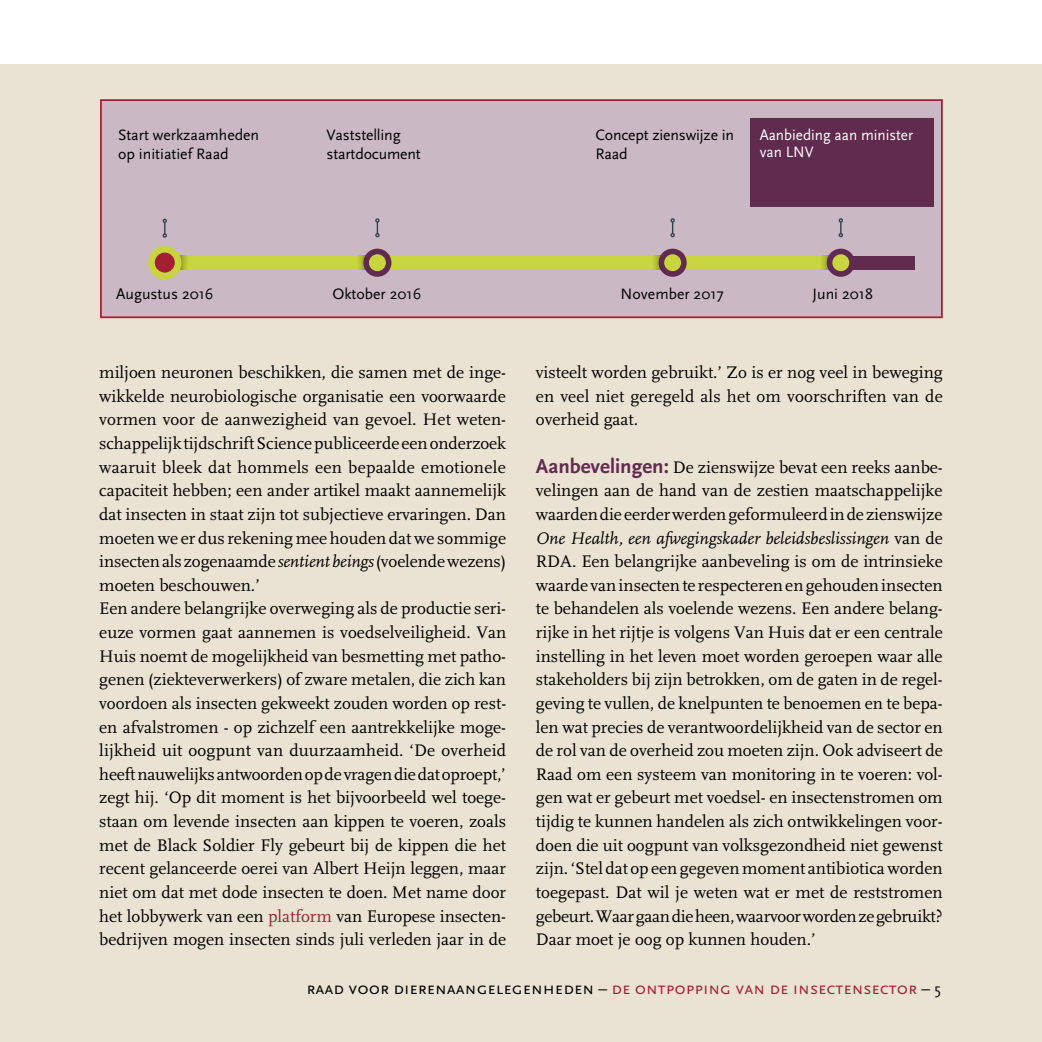
<style>
.page{position:relative;width:1042px;height:1042px;background:#fff}
.page>*{position:absolute;margin:0;border:0;box-sizing:border-box;transform-origin:0 0}
._2-koloms_bodytekst{font:17.5px/23.6px "Scala";color:#000;text-align:justify}
.t1{font:17.5px "Scala Sans Caps";color:#000}
.witte_tekst_in_balk{font:15.75px/18.9px "Scala Sans";color:#000}
.witte_tekst_in_balk-2{font:15.75px/17.5px "Scala Sans";color:#fff;scale:.96 1}
.s1{font-style:italic}
.s2{color:#a41e34}
.s3{font-family:"Scala Sans";font-weight:700;font-size:21px;color:#612b4f}
.s4{font-size:15.75px}
</style>
<div class="page">
<div style="left:0;top:64px;width:1042px;height:978px;background:#eae2d2"></div>
<div style="left:100px;top:99px;width:843px;height:219px;background:#cab8c4;border:2px solid #a41e34"></div>
<div style="left:150px;top:256px;width:674px;height:13px;background:#c9d53e"></div>
<svg style="left:180px;top:256px;width:7px;height:13px"></svg>
<div style="left:148px;top:246px;width:33px;height:33px;background:#c9d53e;border-radius:50%"></div>
<div style="left:155px;top:253px;width:20px;height:20px;background:#a41e34;border-radius:50%"></div>
<svg style="left:359px;top:256px;width:6px;height:13px"></svg>
<div style="left:363px;top:249px;width:28px;height:28px;background:#612b4f;border-radius:50%"></div>
<div style="left:369px;top:254px;width:17px;height:17px;background:#c9d53e;border-radius:50%"></div>
<svg style="left:375px;top:218px;width:4px;height:19px"></svg>
<svg style="left:163px;top:219px;width:4px;height:19px"></svg>
<div style="left:750px;top:118px;width:183px;height:88px;background:#612b4f"></div>
<div style="left:836px;top:256px;width:78px;height:14px;background:#612b4f"></div>
<svg style="left:654px;top:256px;width:6px;height:13px"></svg>
<div style="left:658px;top:249px;width:29px;height:28px;background:#612b4f;border-radius:50%"></div>
<div style="left:664px;top:254px;width:17px;height:17px;background:#c9d53e;border-radius:50%"></div>
<svg style="left:670px;top:218px;width:5px;height:19px"></svg>
<svg style="left:822px;top:256px;width:7px;height:13px"></svg>
<div style="left:827px;top:249px;width:28px;height:28px;background:#612b4f;border-radius:50%"></div>
<div style="left:832px;top:254px;width:17px;height:17px;background:#c9d53e;border-radius:50%"></div>
<svg style="left:838px;top:218px;width:5px;height:19px"></svg>
<p class="witte_tekst_in_balk" style="left:118px;top:125px;width:143px">Start werkzaamheden op initiatief Raad</p>
<p class="witte_tekst_in_balk" style="left:116px;top:284px;width:99px">Augustus 2016</p>
<p class="witte_tekst_in_balk" style="left:326px;top:125px;width:96px">Vaststelling startdocument</p>
<p class="witte_tekst_in_balk-2" style="left:760px;top:126px;width:161px">Aanbieding aan minister van LNV</p>
<p class="witte_tekst_in_balk" style="left:595px;top:125px;width:140px">Concept zienswijze in<br>Raad</p>
<p class="witte_tekst_in_balk" style="left:332px;top:284px;width:90px">Oktober 2016</p>
<p class="witte_tekst_in_balk" style="left:620px;top:284px;width:105px">November 2017</p>
<p class="witte_tekst_in_balk" style="left:812px;top:284px;width:62px">Juni 2018</p>
<p class="_2-koloms_bodytekst" style="left:99px;top:361px;width:408px">miljoen neuronen beschikken, die samen met de inge&shy;wikkelde neurobiologische organisatie een voorwaarde vormen voor de aanwezigheid van gevoel. Het weten&shy;schappelijk tijdschrift Science publiceerde een onderzoek waaruit bleek dat hommels een bepaalde emotionele capaciteit hebben; een ander artikel maakt aannemelijk dat insecten in staat zijn tot subjectieve ervaringen. Dan moeten we er dus rekening mee houden dat we sommige insecten als zogenaamde <span class="s1">sentient beings</span> (voelende wezens) moeten beschouwen.’</p>
<p class="_2-koloms_bodytekst" style="left:99px;top:597px;width:408px">Een andere belangrijke overweging als de productie seri&shy;euze vormen gaat aannemen is voedselveiligheid. Van Huis noemt de mogelijkheid van besmetting met patho&shy;genen (ziekteverwerkers) of zware metalen, die zich kan voordoen als insecten gekweekt zouden worden op rest&shy;en afvalstromen - op zichzelf een aantrekkelijke moge&shy;lijkheid uit oogpunt van duurzaamheid. ‘De overheid heeft nauwelijks antwoorden op de vragen die dat oproept,’ zegt hij. ‘Op dit moment is het bijvoorbeeld wel toege&shy;staan om levende insecten aan kippen te voeren, zoals met de Black Soldier Fly gebeurt bij de kippen die het recent gelanceerde oerei van Albert Heijn leggen, maar niet om dat met dode insecten te doen. Met name door het lobbywerk van een <span class="s2">platform</span> van Europese insecten&shy;bedrijven mogen insecten sinds juli verleden jaar in de</p>
<p class="_2-koloms_bodytekst" style="left:536px;top:361px;width:408px">visteelt worden gebruikt.’ Zo is er nog veel in beweging en veel niet geregeld als het om voorschriften van de overheid gaat.</p>
<p class="_2-koloms_bodytekst" style="left:536px;top:455px;width:408px"><span class="s3">Aanbevelingen:</span> De zienswijze bevat een reeks aanbe&shy;velingen aan de hand van de zestien maatschappelijke waarden die eerder werden geformuleerd in de zienswijze <span class="s1">One Health, een afwegingskader beleidsbeslissingen</span> van de RDA. Een belangrijke aanbeveling is om de intrinsieke waarde van insecten te respecteren en gehouden insecten te behandelen als voelende wezens. Een andere belang&shy;rijke in het rijtje is volgens Van Huis dat er een centrale instelling in het leven moet worden geroepen waar alle stakeholders bij zijn betrokken, om de gaten in de regel&shy;geving te vullen, de knelpunten te benoemen en te bepa&shy;len wat precies de verantwoordelijkheid van de sector en de rol van de overheid zou moeten zijn. Ook adviseert de Raad om een systeem van monitoring in te voeren: vol&shy;gen wat er gebeurt met voedsel- en insectenstromen om tijdig te kunnen handelen als zich ontwikkelingen voor&shy;doen die uit oogpunt van volksgezondheid niet gewenst zijn. ‘Stel dat op een gegeven moment antibiotica worden toegepast. Dat wil je weten wat er met de reststromen gebeurt. Waar gaan die heen, waarvoor worden ze gebruikt?<br>Daar moet je oog op kunnen houden.’</p>
<p class="t1" style="left:306px;top:979px;width:636px">raad voor dierenaangelegenheden – <span class="s2">de ontpopping van de insectensector</span> – <span class="s4">5</span></p>
</div>
